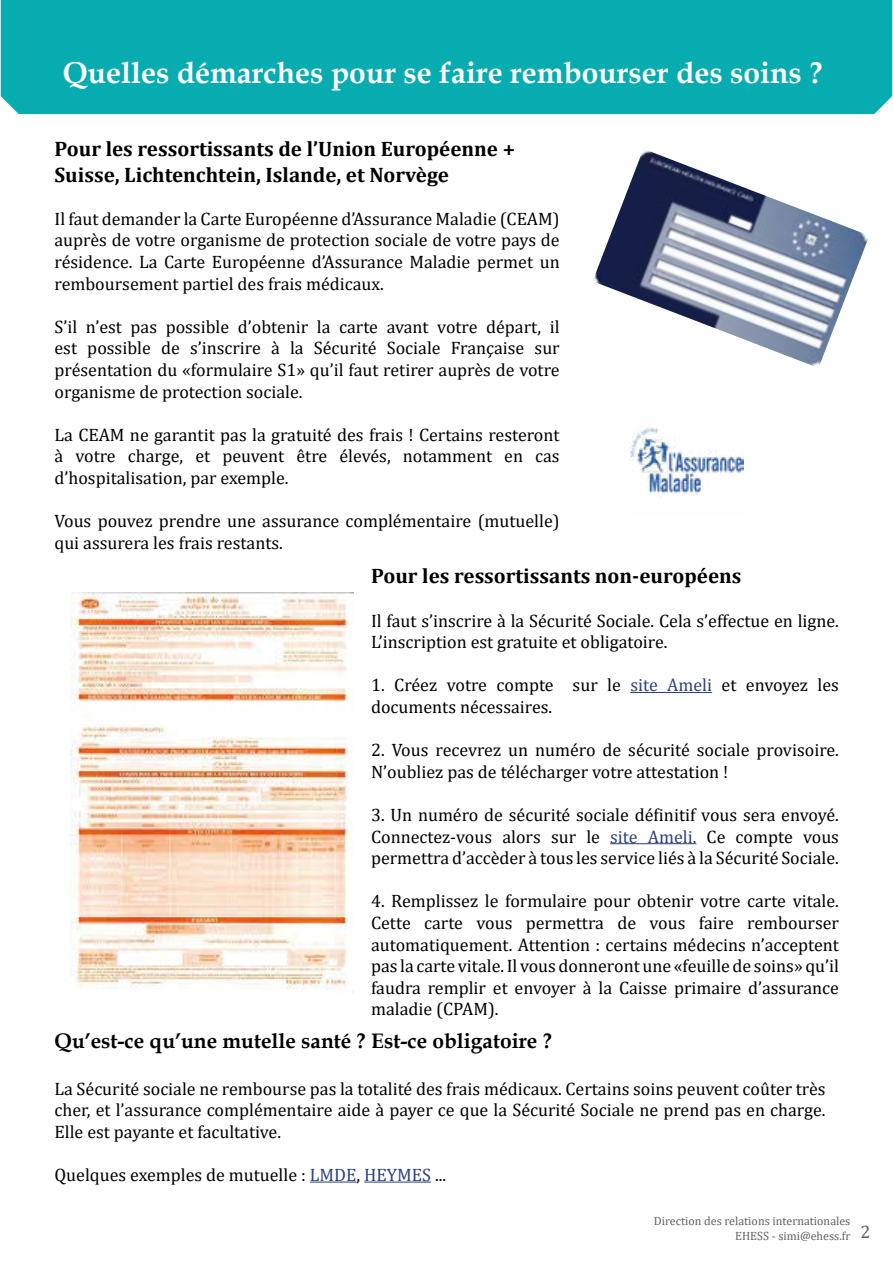
<style>
.page{position:relative;width:893px;height:1263px;background:#fff}
.page>*{position:absolute;margin:0;border:0;box-sizing:border-box;transform-origin:0 0}
.t1{font:700 30px "Book Antiqua";color:#fff}
.t2{font:700 21px/25.2px "Cambria";color:#000}
.t3{font:700 21px "Book Antiqua";color:#000}
.t4{font:18px/21.6px "Cambria";color:#000;text-align:justify}
.t5{font:18px "Cambria";color:#616160}
.t6{font:12px/14.4px "Cambria";color:#616160;text-align:right}
.s1{color:#2c417c}
</style>
<div class="page">
<div style="left:1px;top:0;width:891px;height:114px;background:#07acb1"></div>
<img style="left:593px;top:150px;width:275px;height:216px">
<hr style="left:630px;top:692px;width:82px;height:1px;background:#2c417c">
<hr style="left:610px;top:843px;width:86px;height:1px;background:#2c417c">
<img style="left:630px;top:426px;width:114px;height:70px">
<hr style="left:310px;top:1181px;width:46px;height:1px;background:#2c417c">
<hr style="left:364px;top:1181px;width:67px;height:1px;background:#2c417c">
<img style="left:70px;top:593px;width:284px;height:400px">
<h1 class="t1" style="left:63px;top:53px;width:761px">Quelles démarches pour se faire rembourser des soins ?</h1>
<p class="t2" style="left:55px;top:136px;width:462px">Pour les ressortissants de l’Union Européenne +<br>Suisse, Lichtenchtein, Islande, et Norvège</p>
<p class="t4" style="left:55px;top:208px;width:507px">Il faut demander la Carte Européenne d’Assurance Maladie (CEAM) auprès de votre organisme de protection sociale de votre pays de résidence. La Carte Européenne d’Assurance Maladie permet un remboursement partiel des frais médicaux.</p>
<p class="t4" style="left:55px;top:316px;width:507px">S’il n’est pas possible d’obtenir la carte avant votre départ, il est possible de s’inscrire à la Sécurité Sociale Française sur présentation du «formulaire S1» qu’il faut retirer auprès de votre organisme de protection sociale.</p>
<p class="t4" style="left:55px;top:424px;width:507px">La CEAM ne garantit pas la gratuité des frais ! Certains resteront à votre charge, et peuvent être élevés, notamment en cas d’hospitalisation, par exemple.</p>
<p class="t4" style="left:55px;top:510px;width:507px">Vous pouvez prendre une assurance complémentaire (mutuelle) qui assurera les frais restants.</p>
<p class="t2" style="left:371px;top:563px;width:372px">Pour les ressortissants non-européens</p>
<p class="t4" style="left:371px;top:610px;width:469px">Il faut s’inscrire à la Sécurité Sociale. Cela s’effectue en ligne.<br>L’inscription est gratuite et obligatoire.</p>
<p class="t4" style="left:371px;top:674px;width:469px">1. Créez votre compte sur le <span class="s1">site Ameli</span> et envoyez les documents nécessaires.</p>
<p class="t4" style="left:371px;top:739px;width:469px">2. Vous recevrez un numéro de sécurité sociale provisoire.<br>N’oubliez pas de télécharger votre attestation !</p>
<p class="t4" style="left:371px;top:804px;width:469px">3. Un numéro de sécurité sociale définitif vous sera envoyé.<br>Connectez-vous alors sur le <span class="s1">site Ameli.</span> Ce compte vous permettra d’accèder à tous les service liés à la Sécurité Sociale.</p>
<p class="t4" style="left:371px;top:890px;width:469px">4. Remplissez le formulaire pour obtenir votre carte vitale.<br>Cette carte vous permettra de vous faire rembourser automatiquement. Attention : certains médecins n’acceptent pas la carte vitale. Il vous donneront une «feuille de soins» qu’il faudra remplir et envoyer à la Caisse primaire d’assurance maladie (CPAM).</p>
<p class="t3" style="left:55px;top:1026px;width:499px">Qu’est-ce qu’une mutelle santé ? Est-ce obligatoire ?</p>
<p class="t4" style="left:55px;top:1077px;width:773px">La Sécurité sociale ne rembourse pas la totalité des frais médicaux. Certains soins peuvent coûter très cher, et l’assurance complémentaire aide à payer ce que la Sécurité Sociale ne prend pas en charge.<br>Elle est payante et facultative.</p>
<p class="t4" style="left:55px;top:1164px;width:393px">Quelques exemples de mutuelle : <span class="s1">LMDE</span>, <span class="s1">HEYMES</span> ...</p>
<p class="t6" style="left:654px;top:1214px;width:198px">Direction des relations internationales<br>EHESS - simi@ehess.fr</p>
<p class="t5" style="left:860px;top:1221px;width:11px">2</p>
</div>
